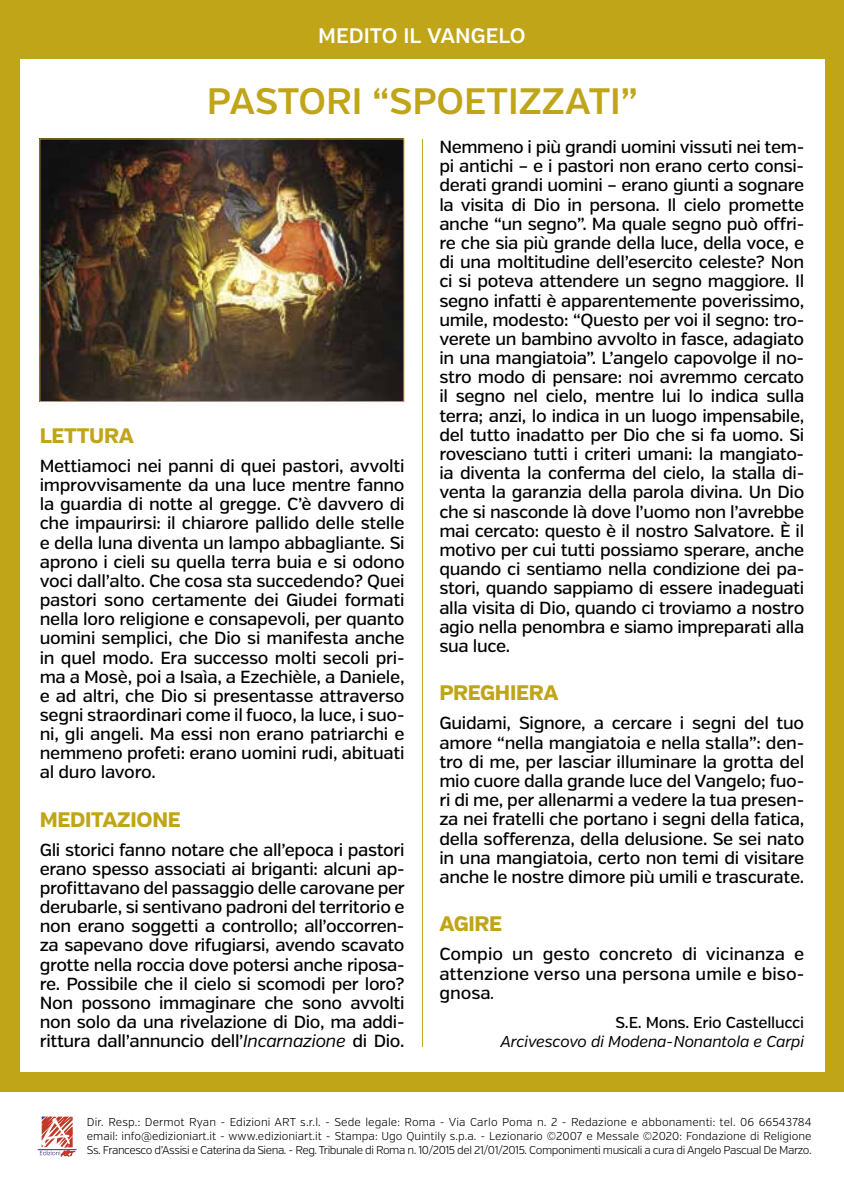
<style>
.page{position:relative;width:844px;height:1191px;background:#fff}
.page>*{position:absolute;margin:0;border:0;box-sizing:border-box;transform-origin:0 0}
.t1{font:600 36.75px "Verb";color:#c0a518}
.t2{font:800 21px "Verb";letter-spacing:-.015em;color:#c0a518}
.t3{font:600 21px "Verb";color:#fff}
.t4{font:500 17.5px/19.2px "Verb";letter-spacing:-.015em;color:#000;text-align:justify}
.t5{font:italic 15.75px "Verb";letter-spacing:-.015em;color:#000}
.t6{font:500 15.75px "Verb";letter-spacing:-.015em;color:#000}
.t7{font:300 11.38px/14px "Verb";letter-spacing:-.04em;color:#000;text-align:justify}
.s1{font-weight:400;font-style:italic}
</style>
<div class="page">
<div style="left:0;top:0;width:843px;height:1091px;background:#c0a518"></div>
<div style="left:20px;top:60px;width:803px;height:1011px;background:#fff"></div>
<img style="left:41px;top:140px;width:361px;height:260px">
<div style="left:39px;top:138px;width:365px;height:264px;border:1px solid #c0a518"></div>
<hr style="left:422px;top:139px;width:1px;height:908px;background:#c0a518">
<hr style="left:38px;top:1149px;width:38px;height:1px;background:#392d82">
<svg style="left:40px;top:1116px;width:36px;height:40px"></svg>
<p class="t3" style="left:318px;top:23px;width:209px">MEDITO IL VANGELO</p>
<h1 class="t1" style="left:207px;top:79px;width:432px">PASTORI “SPOETIZZATI”</h1>
<p class="t2" style="left:40px;top:423px;width:96px">LETTURA</p>
<p class="t4" style="left:40px;top:456px;width:366px">Mettiamoci nei panni di quei pastori, avvolti improvvisamente da una luce mentre fanno la guardia di notte al gregge. C’è davvero di che impaurirsi: il chiarore pallido delle stelle e della luna diventa un lampo abbagliante. Si aprono i cieli su quella terra buia e si odono voci dall’alto. Che cosa sta succedendo? Quei pastori sono certamente dei Giudei formati nella loro religione e consapevoli, per quanto uomini semplici, che Dio si manifesta anche in quel modo. Era successo molti secoli pri&shy;ma a Mosè, poi a Isaìa, a Ezechièle, a Daniele, e ad altri, che Dio si presentasse attraverso segni straordinari come il fuoco, la luce, i suo&shy;ni, gli angeli. Ma essi non erano patriarchi e nemmeno profeti: erano uomini rudi, abituati al duro lavoro.</p>
<p class="t2" style="left:40px;top:806px;width:142px">MEDITAZIONE</p>
<p class="t4" style="left:40px;top:840px;width:366px">Gli storici fanno notare che all’epoca i pastori erano spesso associati ai briganti: alcuni ap&shy;profittavano del passaggio delle carovane per derubarle, si sentivano padroni del territorio e non erano soggetti a controllo; all’occorren&shy;za sapevano dove rifugiarsi, avendo scavato grotte nella roccia dove potersi anche riposa&shy;re. Possibile che il cielo si scomodi per loro?<br>Non possono immaginare che sono avvolti non solo da una rivelazione di Dio, ma addi&shy;rittura dall’annuncio dell’<span class="s1">Incarnazione</span> di Dio.</p>
<p class="t4" style="left:439px;top:137px;width:366px">Nemmeno i più grandi uomini vissuti nei tem&shy;pi antichi – e i pastori non erano certo consi&shy;derati grandi uomini – erano giunti a sognare la visita di Dio in persona. Il cielo promette anche “un segno”. Ma quale segno può offri&shy;re che sia più grande della luce, della voce, e di una moltitudine dell’esercito celeste? Non ci si poteva attendere un segno maggiore. Il segno infatti è apparentemente poverissimo, umile, modesto: “Questo per voi il segno: tro&shy;verete un bambino avvolto in fasce, adagiato in una mangiatoia”. L’angelo capovolge il no&shy;stro modo di pensare: noi avremmo cercato il segno nel cielo, mentre lui lo indica sulla terra; anzi, lo indica in un luogo impensabile, del tutto inadatto per Dio che si fa uomo. Si rovesciano tutti i criteri umani: la mangiato&shy;ia diventa la conferma del cielo, la stalla di&shy;venta la garanzia della parola divina. Un Dio che si nasconde là dove l’uomo non l’avrebbe mai cercato: questo è il nostro Salvatore. È il motivo per cui tutti possiamo sperare, anche quando ci sentiamo nella condizione dei pa&shy;stori, quando sappiamo di essere inadeguati alla visita di Dio, quando ci troviamo a nostro agio nella penombra e siamo impreparati alla sua luce.</p>
<p class="t2" style="left:439px;top:680px;width:121px">PREGHIERA</p>
<p class="t4" style="left:439px;top:714px;width:366px">Guidami, Signore, a cercare i segni del tuo amore “nella mangiatoia e nella stalla”: den&shy;tro di me, per lasciar illuminare la grotta del mio cuore dalla grande luce del Vangelo; fuo&shy;ri di me, per allenarmi a vedere la tua presen&shy;za nei fratelli che portano i segni della fatica, della sofferenza, della delusione. Se sei nato in una mangiatoia, certo non temi di visitare anche le nostre dimore più umili e trascurate.</p>
<p class="t2" style="left:439px;top:911px;width:64px">AGIRE</p>
<p class="t4" style="left:439px;top:945px;width:366px">Compio un gesto concreto di vicinanza e attenzione verso una persona umile e biso&shy;gnosa<span class="s1">.</span></p>
<p class="t6" style="left:615px;top:1013px;width:190px">S.E. Mons. Erio Castellucci</p>
<p class="t5" style="left:500px;top:1032px;width:305px">Arcivescovo di Modena-Nonantola e Carpi</p>
<p class="t7" style="left:87px;top:1114px;width:726px">Dir. Resp.: Dermot Ryan - Edizioni ART s.r.l. - Sede legale: Roma - Via Carlo Poma n. 2 - Redazione e abbonamenti: tel. 06 66543784 email: info@edizioniart.it - www.edizioniart.it - Stampa: Ugo Quintily s.p.a. - Lezionario ©2007 e Messale ©2020: Fondazione di Religione Ss. Francesco d’Assisi e Caterina da Siena. - Reg. Tribunale di Roma n. 10/2015 del 21/01/2015. Componimenti musicali a cura di Angelo Pascual De Marzo.</p>
</div>
